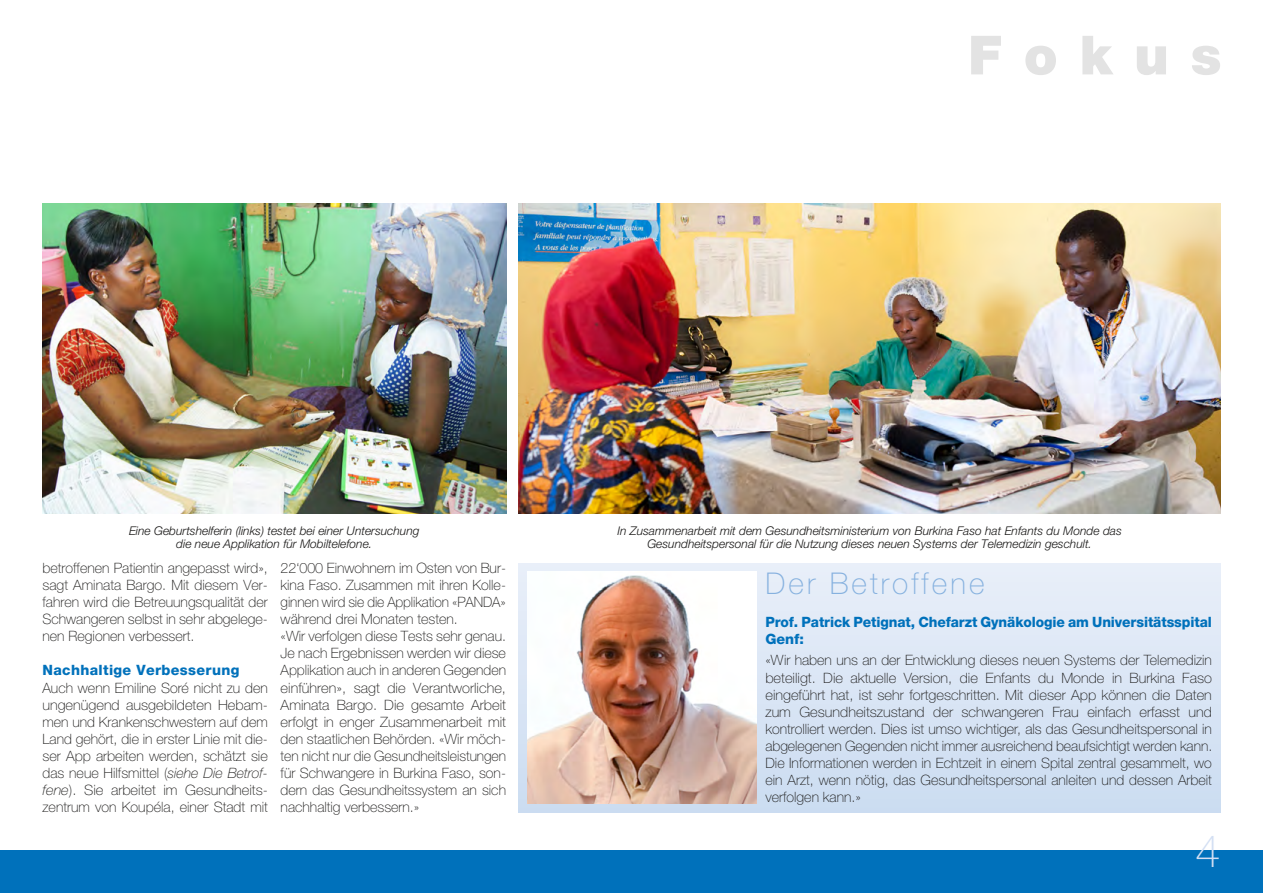
<style>
.page{position:relative;width:1263px;height:893px;background:#fff}
.page>*{position:absolute;margin:0;border:0;box-sizing:border-box;transform-origin:0 0}
.t1{font:900 54px "Helvetica Neue LT Pro";letter-spacing:.4em;color:#e3e3e3}
.t2{font:100 45px "Helvetica Neue LT Pro";color:#d3dff3}
.t3{font:100 30px "Helvetica Neue LT Pro";letter-spacing:.1em;color:#86b1df}
.t4{font:100 14.25px/17.1px "Helvetica Neue LT Pro";color:#181716;text-align:justify}
.t5{font:800 14.25px/17.1px "Helvetica Neue LT Pro";letter-spacing:-.005em;color:#0071bb}
.t6{font:800 14.25px "Helvetica Neue LT Pro";letter-spacing:.025em;color:#0071bb}
.t7{font:italic 300 12px/13.5px "Helvetica Neue LT Pro";color:#181716;text-align:center}
.s1{font-style:italic}
</style>
<div class="page">
<div style="left:0;top:850px;width:1263px;height:43px;background:#0071bb"></div>
<img style="left:519px;top:203px;width:701px;height:311px">
<img style="left:43px;top:203px;width:463px;height:311px">
<div style="left:519px;top:563px;width:701px;height:249px;background:linear-gradient(to bottom,#e9eff9,#cbdcf1)"></div>
<img style="left:527px;top:571px;width:230px;height:233px">
<h1 class="t1" style="left:968px;top:23px;width:255px">Fokus</h1>
<p class="t7" style="left:129px;top:524px;width:292px">Eine Geburtshelferin (links) testet bei einer Untersuchung die neue Applikation für Mobiltelefone.</p>
<p class="t4" style="left:43px;top:559px;width:227px">betroffenen Patientin angepasst wird», sagt Aminata Bargo. Mit diesem Ver&shy;fahren wird die Betreuungsqualität der Schwangeren selbst in sehr abgelege&shy;nen Regionen verbessert.</p>
<p class="t6" style="left:43px;top:662px;width:198px">Nachhaltige Verbesserung</p>
<p class="t4" style="left:43px;top:679px;width:227px">Auch wenn Emiline Soré nicht zu den ungenügend ausgebildeten Hebam&shy;men und Krankenschwestern auf dem Land gehört, die in erster Linie mit die&shy;ser App arbeiten werden, schätzt sie das neue Hilfsmittel (<span class="s1">siehe Die Betrof&shy;fene</span>). Sie arbeitet im Gesundheits&shy;zentrum von Koupéla, einer Stadt mit</p>
<p class="t4" style="left:281px;top:559px;width:227px;text-align:left">22‘000 Einwohnern im Osten von Bur&shy;kina Faso. Zusammen mit ihren Kolle&shy;ginnen wird sie die Applikation «PANDA» während drei Monaten testen.<br>«Wir verfolgen diese Tests sehr genau.<br>Je nach Ergebnissen werden wir diese Applikation auch in anderen Gegenden einführen», sagt die Verantworliche, Aminata Bargo. Die gesamte Arbeit erfolgt in enger Zusammenarbeit mit den staatlichen Behörden. «Wir möch&shy;ten nicht nur die Gesundheitsleistungen für Schwangere in Burkina Faso, son&shy;dern das Gesundheitssystem an sich nachhaltig verbessern.»</p>
<p class="t7" style="left:617px;top:524px;width:506px">In Zusammenarbeit mit dem Gesundheitsministerium von Burkina Faso hat Enfants du Monde das<br>Gesundheitspersonal für die Nutzung dieses neuen Systems der Telemedizin geschult.</p>
<h3 class="t3" style="left:765px;top:566px;width:221px">Der Betroffene</h3>
<p class="t5" style="left:765px;top:613px;width:448px">Prof. Patrick Petignat, Chefarzt Gynäkologie am Universitätsspital<br>Genf:</p>
<p class="t4" style="left:765px;top:652px;width:448px">«Wir haben uns an der Entwicklung dieses neuen Systems der Telemedizin beteiligt. Die aktuelle Version, die Enfants du Monde in Burkina Faso eingeführt hat, ist sehr fortgeschritten. Mit dieser App können die Daten zum Gesundheitszustand der schwangeren Frau einfach erfasst und kontrolliert werden. Dies ist umso wichtiger, als das Gesundheitspersonal in abgelegenen Gegenden nicht immer ausreichend beaufsichtigt werden kann.<br>Die Informationen werden in Echtzeit in einem Spital zentral gesammelt, wo ein Arzt, wenn nötig, das Gesundheitspersonal anleiten und dessen Arbeit verfolgen kann.»</p>
<h2 class="t2" style="left:1195px;top:825px;width:27px">4</h2>
</div>
